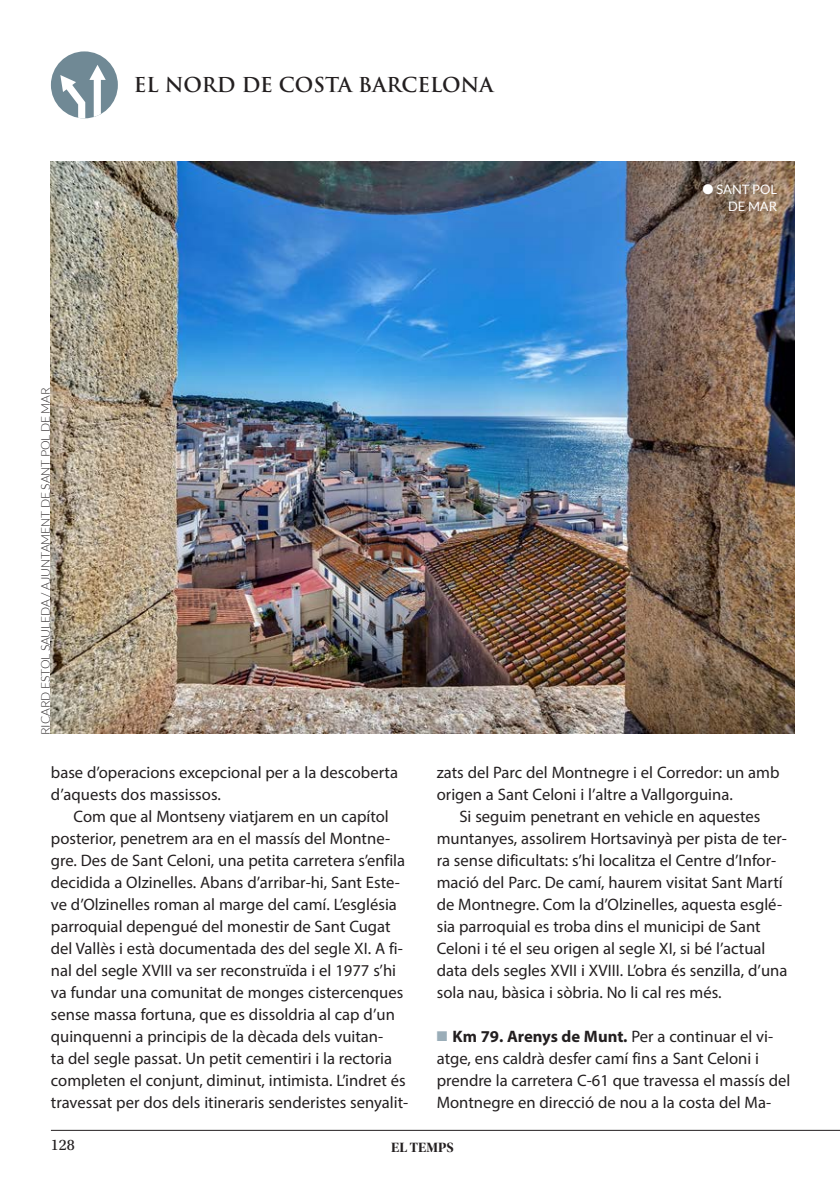
<style>
.page{position:relative;width:840px;height:1192px;background:#fff}
.page>*{position:absolute;margin:0;border:0;box-sizing:border-box;transform-origin:0 0}
.t1{font:700 20px "Trajan Pro";color:#231f20}
.t2{font:16.6px/22px "Myriad Pro";color:#231f20}
.t3{font:16px "Utopia Std";color:#231f20}
.t4{font:14px "Utopia Std Bold Disp";color:#231f20}
.t5{font:13px/17px "Lato";color:#fff;text-align:right}
.t6{font:300 12px "Lato";color:#231f20}
.s1{color:#9aadb8}
.s2{font-weight:700}
</style>
<div class="page">
<div style="left:51px;top:51px;width:67px;height:67px;background:#708995;border-radius:50%"></div>
<svg style="left:60px;top:65px;width:46px;height:53px"></svg>
<img style="left:51px;top:161px;width:743px;height:572px">
<hr style="left:51px;top:1129px;width:788px;height:1px;background:#231f20">
<p class="t1" style="left:134px;top:73px;width:361px">EL NORD DE COSTA BARCELONA</p>
<p class="t6" style="left:38px;top:735px;width:349px;rotate:-90deg">RICARD ESTOL SAULEDA / AJUNTAMENT DE SANT POL DE MAR</p>
<p class="t5" style="left:702px;top:181px;width:76px">● SANT POL<br>DE MAR</p>
<p class="t2" style="left:51px;top:761px;width:348px">base d’operacions excepcional per a la descoberta d’aquests dos massissos.</p>
<p class="t2" style="left:51px;top:805px;width:359px;text-indent:23px">Com que al Montseny viatjarem en un capítol posterior, penetrem ara en el massís del Montne&shy;gre. Des de Sant Celoni, una petita carretera s’enfila decidida a Olzinelles. Abans d’arribar-hi, Sant Este&shy;ve d’Olzinelles roman al marge del camí. L’església parroquial depengué del monestir de Sant Cugat del Vallès i està documentada des del segle XI. A fi&shy;nal del segle XVIII va ser reconstruïda i el 1977 s’hi va fundar una comunitat de monges cistercenques sense massa fortuna, que es dissoldria al cap d’un quinquenni a principis de la dècada dels vuitan-<br>ta del segle passat. Un petit cementiri i la rectoria completen el conjunt, diminut, intimista. L’indret és travessat per dos dels itineraris senderistes senyalit-</p>
<p class="t2" style="left:436px;top:761px;width:344px">zats del Parc del Montnegre i el Corredor: un amb origen a Sant Celoni i l’altre a Vallgorguina.</p>
<p class="t2" style="left:436px;top:805px;width:352px;text-indent:23px">Si seguim penetrant en vehicle en aquestes muntanyes, assolirem Hortsavinyà per pista de ter&shy;ra sense dificultats: s’hi localitza el Centre d’Infor&shy;mació del Parc. De camí, haurem visitat Sant Martí de Montnegre. Com la d’Olzinelles, aquesta esglé&shy;sia parroquial es troba dins el municipi de Sant Celoni i té el seu origen al segle XI, si bé l’actual data dels segles XVII i XVIII. L’obra és senzilla, d’una sola nau, bàsica i sòbria. No li cal res més.</p>
<p class="t2" style="left:436px;top:1025px;width:355px"><span class="s1">■</span> <span class="s2">Km 79. Arenys de Munt.</span> Per a continuar el vi&shy;atge, ens caldrà desfer camí fins a Sant Celoni i prendre la carretera C-61 que travessa el massís del Montnegre en direcció de nou a la costa del Ma-</p>
<p class="t3" style="left:51px;top:1135px;width:25px">128</p>
<p class="t4" style="left:391px;top:1139px;width:64px">EL TEMPS</p>
</div>
